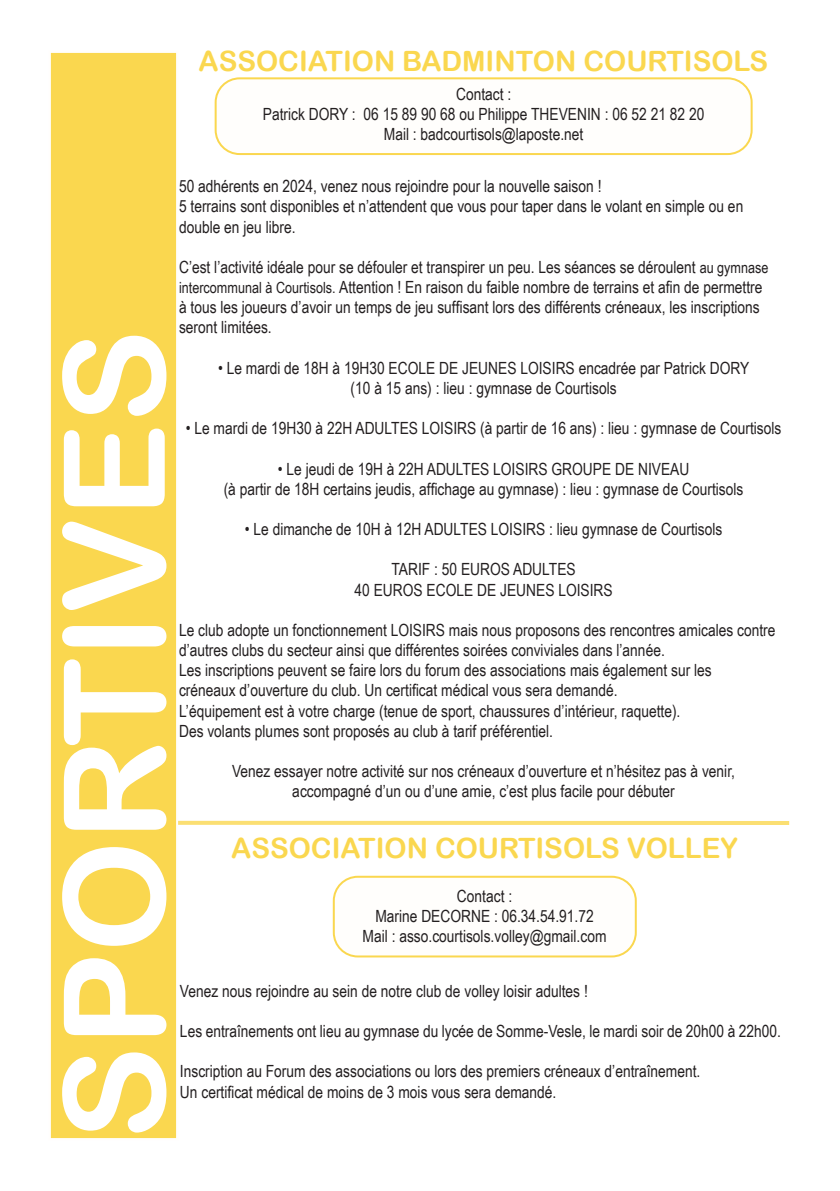
<style>
.page{position:relative;width:840px;height:1191px;background:#fff}
.page>*{position:absolute;margin:0;border:0;box-sizing:border-box;transform-origin:0 0}
.t1{font:140.8px "Arial Rounded MT Bold";color:#fff}
.t2{font:28px "Arial Rounded MT Bold";color:#fad74f}
.t3{font:16.8px/20.2px "Arial Narrow";color:#231f20}
.s1{font-size:15.4px}
</style>
<div class="page">
<div style="left:49px;top:51px;width:129px;height:1089px;background:#fad74f;border:2px solid #fffefc"></div>
<div style="left:214px;top:77px;width:538px;height:78px;border:2px solid #fad74f;border-radius:24px"></div>
<div style="left:332px;top:875px;width:304px;height:82px;border:2px solid #fad74f;border-radius:24px"></div>
<svg style="left:178px;top:821px;width:610px;height:4px;background:#fbdf74"></svg>
<p class="t1" style="left:31px;top:1140px;width:812px;rotate:-90deg">SPORTIVES</p>
<p class="t2" style="left:198px;top:45px;width:570px">ASSOCIATION BADMINTON COURTISOLS</p>
<p class="t3" style="left:456px;top:83px;width:57px">Contact :</p>
<p class="t3" style="left:263px;top:103px;width:443px">Patrick DORY : 06 15 89 90 68 ou Philippe THEVENIN : 06 52 21 82 20</p>
<p class="t3" style="left:383px;top:123px;width:201px">Mail : badcourtisols@laposte.net</p>
<p class="t3" style="left:179px;top:176px;width:423px">50 adhérents en 2024, venez nous rejoindre pour la nouvelle saison !</p>
<p class="t3" style="left:179px;top:196px;width:565px">5 terrains sont disponibles et n’attendent que vous pour taper dans le volant en simple ou en double en jeu libre.</p>
<p class="t3" style="left:179px;top:256px;width:590px">C’est l’activité idéale pour se défouler et transpirer un peu. Les séances se déroulent <span class="s1">au gymnase intercommunal à Courtisols.</span> Attention ! En raison du faible nombre de terrains et afin de permettre à tous les joueurs d’avoir un temps de jeu suffisant lors des différents créneaux, les inscriptions seront limitées.</p>
<p class="t3" style="left:218px;top:357px;width:532px">• Le mardi de 18H à 19H30 ECOLE DE JEUNES LOISIRS encadrée par Patrick DORY</p>
<p class="t3" style="left:350px;top:377px;width:267px">(10 à 15 ans) : lieu : gymnase de Courtisols</p>
<p class="t3" style="left:186px;top:417px;width:596px">• Le mardi de 19H30 à 22H ADULTES LOISIRS (à partir de 16 ans) : lieu : gymnase de Courtisols</p>
<p class="t3" style="left:278px;top:458px;width:413px">• Le jeudi de 19H à 22H ADULTES LOISIRS GROUPE DE NIVEAU</p>
<p class="t3" style="left:223px;top:478px;width:521px">(à partir de 18H certains jeudis, affichage au gymnase) : lieu : gymnase de Courtisols</p>
<p class="t3" style="left:245px;top:518px;width:479px">• Le dimanche de 10H à 12H ADULTES LOISIRS : lieu gymnase de Courtisols</p>
<p class="t3" style="left:391px;top:559px;width:186px">TARIF : 50 EUROS ADULTES</p>
<p class="t3" style="left:354px;top:579px;width:260px">40 EUROS ECOLE DE JEUNES LOISIRS</p>
<p class="t3" style="left:179px;top:619px;width:597px">Le club adopte un fonctionnement LOISIRS mais nous proposons des rencontres amicales contre d’autres clubs du secteur ainsi que différentes soirées conviviales dans l’année.</p>
<p class="t3" style="left:179px;top:659px;width:534px">Les inscriptions peuvent se faire lors du forum des associations mais également sur les</p>
<p class="t3" style="left:179px;top:680px;width:439px">créneaux d’ouverture du club. Un certificat médical vous sera demandé.</p>
<p class="t3" style="left:179px;top:700px;width:502px">L’équipement est à votre charge (tenue de sport, chaussures d’intérieur, raquette).</p>
<p class="t3" style="left:179px;top:720px;width:375px">Des volants plumes sont proposés au club à tarif préférentiel.</p>
<p class="t3" style="left:232px;top:760px;width:504px">Venez essayer notre activité sur nos créneaux d’ouverture et n’hésitez pas à venir,</p>
<p class="t3" style="left:292px;top:780px;width:384px">accompagné d’un ou d’une amie, c’est plus facile pour débuter</p>
<p class="t2" style="left:231px;top:831px;width:508px">ASSOCIATION COURTISOLS VOLLEY</p>
<p class="t3" style="left:456px;top:885px;width:57px">Contact :</p>
<p class="t3" style="left:375px;top:905px;width:220px">Marine DECORNE : 06.34.54.91.72</p>
<p class="t3" style="left:362px;top:925px;width:245px">Mail : asso.courtisols.volley@gmail.com</p>
<p class="t3" style="left:180px;top:980px;width:409px">Venez nous rejoindre au sein de notre club de volley loisir adultes !</p>
<p class="t3" style="left:180px;top:1020px;width:602px">Les entraînements ont lieu au gymnase du lycée de Somme-Vesle, le mardi soir de 20h00 à 22h00.</p>
<p class="t3" style="left:180px;top:1060px;width:521px">Inscription au Forum des associations ou lors des premiers créneaux d’entraînement.</p>
<p class="t3" style="left:180px;top:1080px;width:377px">Un certificat médical de moins de 3 mois vous sera demandé.</p>
</div>
